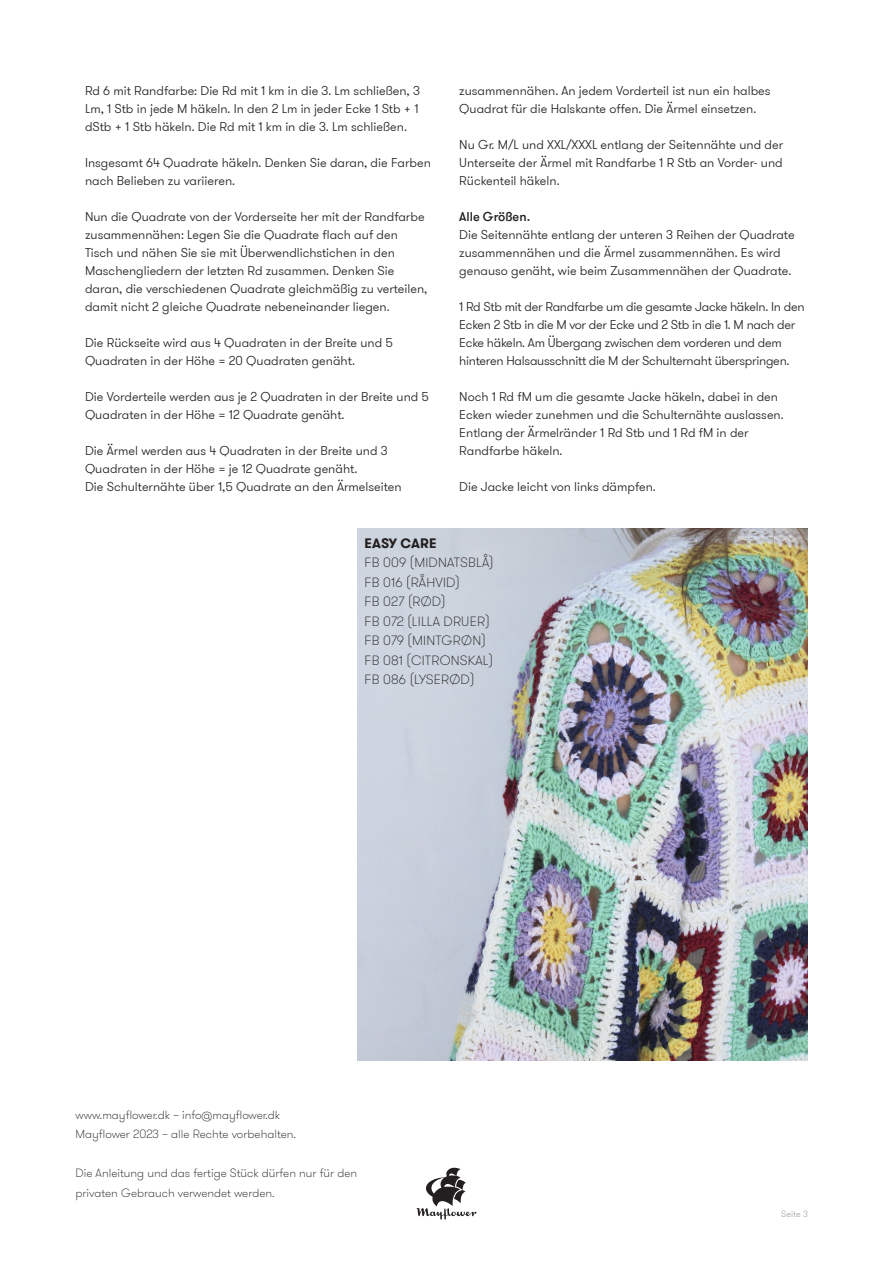
<style>
.page{position:relative;width:893px;height:1263px;background:#fff}
.page>*{position:absolute;margin:0;border:0;box-sizing:border-box;transform-origin:0 0}
.t1{font:100 13.5px "GT Walsheim Pro";letter-spacing:.015em;color:#231f20}
.t2{font:700 13.5px "GT Walsheim Pro";letter-spacing:.01em;color:#231f20}
.t3{font:300 12.75px/18px "GT Walsheim Pro";color:#231f20}
.t4{font:300 12.75px/18px "GT Walsheim Pro";letter-spacing:-.02em;color:#231f20}
.t5{font:500 12.75px "GT Walsheim Pro";color:#231f20}
.t6{font:100 12px/19.5px "GT Walsheim Pro";color:#231f20}
.t7{font:300 9px "GT Walsheim Pro";color:#a8a9ad}
</style>
<div class="page">
<svg style="left:417px;top:1168px;width:59px;height:51px"></svg>
<img style="left:357px;top:529px;width:451px;height:531px">
<p class="t3" style="left:85px;top:81px;width:336px;text-align:justify">Rd 6 mit Randfarbe: Die Rd mit 1 km in die 3. Lm schließen, 3<br>Lm, 1 Stb in jede M häkeln. In den 2 Lm in jeder Ecke 1 Stb + 1 dStb + 1 Stb häkeln. Die Rd mit 1 km in die 3. Lm schließen.</p>
<p class="t3" style="left:85px;top:153px;width:347px">Insgesamt 64 Quadrate häkeln. Denken Sie daran, die Farben nach Belieben zu variieren.</p>
<p class="t3" style="left:85px;top:207px;width:344px">Nun die Quadrate von der Vorderseite her mit der Randfarbe zusammennähen: Legen Sie die Quadrate flach auf den Tisch und nähen Sie sie mit Überwendlichstichen in den Maschengliedern der letzten Rd zusammen. Denken Sie daran, die verschiedenen Quadrate gleichmäßig zu verteilen, damit nicht 2 gleiche Quadrate nebeneinander liegen.</p>
<p class="t3" style="left:85px;top:333px;width:310px">Die Rückseite wird aus 4 Quadraten in der Breite und 5<br>Quadraten in der Höhe = 20 Quadraten genäht.</p>
<p class="t3" style="left:85px;top:387px;width:346px">Die Vorderteile werden aus je 2 Quadraten in der Breite und 5<br>Quadraten in der Höhe = 12 Quadrate genäht.</p>
<p class="t3" style="left:85px;top:441px;width:304px">Die Ärmel werden aus 4 Quadraten in der Breite und 3<br>Quadraten in der Höhe = je 12 Quadrate genäht.</p>
<p class="t3" style="left:85px;top:477px;width:318px">Die Schulternähte über 1,5 Quadrate an den Ärmelseiten</p>
<p class="t3" style="left:459px;top:81px;width:313px">zusammennähen. An jedem Vorderteil ist nun ein halbes<br>Quadrat für die Halskante offen. Die Ärmel einsetzen.</p>
<p class="t3" style="left:459px;top:135px;width:325px;text-align:justify">Nu Gr. M/L und XXL/XXXL entlang der Seitennähte und der Unterseite der Ärmel mit Randfarbe 1 R Stb an Vorder- und Rückenteil häkeln.</p>
<p class="t5" style="left:459px;top:208px;width:73px">Alle Größen.</p>
<p class="t3" style="left:459px;top:225px;width:337px">Die Seitennähte entlang der unteren 3 Reihen der Quadrate zusammennähen und die Ärmel zusammennähen. Es wird genauso genäht, wie beim Zusammennähen der Quadrate.</p>
<p class="t4" style="left:459px;top:297px;width:347px">1 Rd Stb mit der Randfarbe um die gesamte Jacke häkeln. In den Ecken 2 Stb in die M vor der Ecke und 2 Stb in die 1. M nach der Ecke häkeln. Am Übergang zwischen dem vorderen und dem hinteren Halsausschnitt die M der Schulternaht überspringen.</p>
<p class="t3" style="left:459px;top:387px;width:326px">Noch 1 Rd fM um die gesamte Jacke häkeln, dabei in den Ecken wieder zunehmen und die Schulternähte auslassen.<br>Entlang der Ärmelränder 1 Rd Stb und 1 Rd fM in der Randfarbe häkeln.</p>
<p class="t3" style="left:459px;top:477px;width:198px">Die Jacke leicht von links dämpfen.</p>
<p class="t2" style="left:364px;top:534px;width:74px">EASY CARE</p>
<p class="t1" style="left:364px;top:554px;width:131px">FB 009 (MIDNATSBLÅ)</p>
<p class="t1" style="left:364px;top:573px;width:97px">FB 016 (RÅHVID)</p>
<p class="t1" style="left:364px;top:593px;width:83px">FB 027 (RØD)</p>
<p class="t1" style="left:364px;top:612px;width:127px">FB 072 (LILLA DRUER)</p>
<p class="t1" style="left:364px;top:632px;width:123px">FB 079 (MINTGRØN)</p>
<p class="t1" style="left:364px;top:651px;width:130px">FB 081 (CITRONSKAL)</p>
<p class="t1" style="left:364px;top:671px;width:111px">FB 086 (LYSERØD)</p>
<p class="t6" style="left:75px;top:1105px;width:206px">www.mayflower.dk – info@mayflower.dk</p>
<p class="t6" style="left:75px;top:1125px;width:222px">Mayflower 2023 – alle Rechte vorbehalten.</p>
<p class="t6" style="left:75px;top:1164px;width:283px">Die Anleitung und das fertige Stück dürfen nur für den privaten Gebrauch verwendet werden.</p>
<p class="t7" style="left:781px;top:1208px;width:28px">Seite 3</p>
</div>
